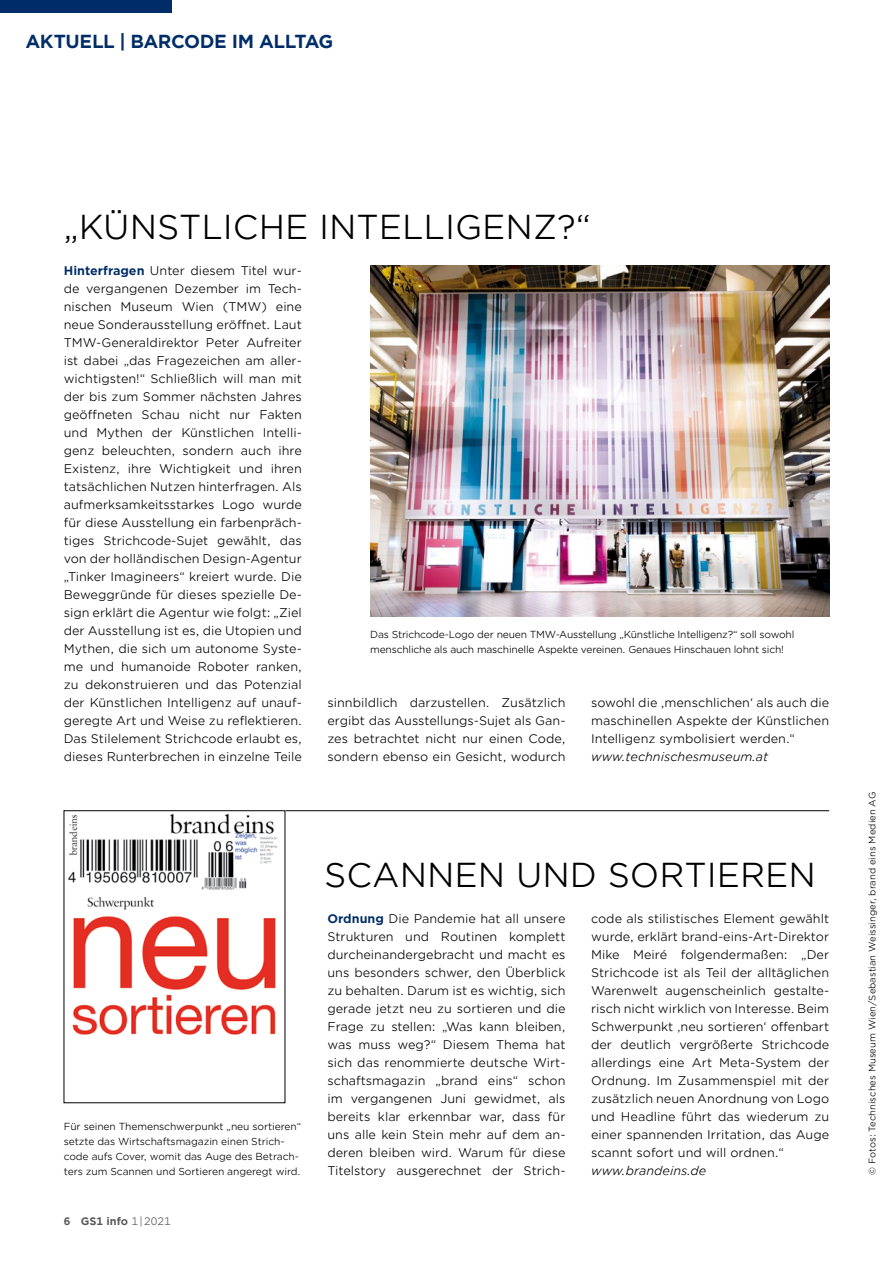
<style>
.page{position:relative;width:893px;height:1263px;background:#fff}
.page>*{position:absolute;margin:0;border:0;box-sizing:border-box;transform-origin:0 0}
.Titel_Klein{font:33px "Gotham Office";color:#000}
.t1{font:700 18px "Gotham Office";letter-spacing:-.025em;color:#002d68}
.LAUF{font:12px/18px "Gotham Office";color:#000;text-align:justify}
.LAUF-2{font:italic 12px "Gotham Office";color:#000}
.t2{font:700 10.5px "Gotham Office";color:#58585a}
.BU{font:9.75px/15px "Gotham Office";letter-spacing:-.02em;color:#000}
.t3{font:9px "Gotham Office";color:#000}
.s1{font-weight:700;color:#002d68}
.s2{font-weight:400}
</style>
<div class="page">
<div style="left:0;top:0;width:171px;height:13px;background:#002d68"></div>
<hr style="left:64px;top:810px;width:765px;height:1px;background:#000">
<img style="left:68px;top:813px;width:209px;height:222px">
<img style="left:370px;top:265px;width:459px;height:352px">
<p class="t1" style="left:26px;top:29px;width:309px">AKTUELL | BARCODE IM ALLTAG</p>
<p class="Titel_Klein" style="left:64px;top:205px;width:529px">„KÜNSTLICHE INTELLIGENZ?“</p>
<p class="LAUF" style="left:64px;top:261px;width:240px"><span class="s1">Hinterfragen</span> Unter diesem Titel wur&shy;de vergangenen Dezember im Tech&shy;nischen Museum Wien (TMW) eine neue Sonderausstellung eröffnet. Laut TMW-Generaldirektor Peter Aufreiter ist dabei „das Fragezeichen am aller&shy;wichtigsten!“ Schließlich will man mit der bis zum Sommer nächsten Jahres geöffneten Schau nicht nur Fakten und Mythen der Künstlichen Intelli&shy;genz beleuchten, sondern auch ihre Existenz, ihre Wichtigkeit und ihren tatsächlichen Nutzen hinterfragen. Als aufmerksamkeitsstarkes Logo wurde für diese Ausstellung ein farbenpräch&shy;tiges Strichcode-Sujet gewählt, das von der holländischen Design-Agentur „Tinker Imagineers“ kreiert wurde. Die Beweggründe für dieses spezielle De&shy;sign erklärt die Agentur wie folgt: „Ziel der Ausstellung ist es, die Utopien und Mythen, die sich um autonome Syste&shy;me und humanoide Roboter ranken, zu dekonstruieren und das Potenzial der Künstlichen Intelligenz auf unauf&shy;geregte Art und Weise zu reflektieren.<br>Das Stilelement Strichcode erlaubt es, dieses Runterbrechen in einzelne Teile</p>
<p class="BU" style="left:370px;top:626px;width:426px">Das Strichcode-Logo der neuen TMW-Ausstellung „Künstliche Intelligenz?“ soll sowohl menschliche als auch maschinelle Aspekte vereinen. Genaues Hinschauen lohnt sich!</p>
<p class="LAUF" style="left:327px;top:693px;width:240px">sinnbildlich darzustellen. Zusätzlich ergibt das Ausstellungs-Sujet als Gan&shy;zes betrachtet nicht nur einen Code, sondern ebenso ein Gesicht, wodurch</p>
<p class="LAUF" style="left:591px;top:693px;width:240px">sowohl die ,menschlichen‘ als auch die maschinellen Aspekte der Künstlichen Intelligenz symbolisiert werden.“</p>
<p class="LAUF-2" style="left:591px;top:748px;width:179px">www.technischesmuseum.at</p>
<p class="BU" style="left:64px;top:1118px;width:239px">Für seinen Themenschwerpunkt „neu sortieren“ setzte das Wirtschaftsmagazin einen Strich&shy;code aufs Cover, womit das Auge des Betrach&shy;ters zum Scannen und Sortieren angeregt wird.</p>
<p class="t2" style="left:64px;top:1213px;width:108px">6 GS1 info <span class="s2">1|2021</span></p>
<p class="Titel_Klein" style="left:324px;top:853px;width:493px">SCANNEN UND SORTIEREN</p>
<p class="LAUF" style="left:327px;top:909px;width:240px"><span class="s1">Ordnung</span> Die Pandemie hat all unsere Strukturen und Routinen komplett durcheinandergebracht und macht es uns besonders schwer, den Überblick zu behalten. Darum ist es wichtig, sich gerade jetzt neu zu sortieren und die Frage zu stellen: „Was kann bleiben, was muss weg?“ Diesem Thema hat sich das renommierte deutsche Wirt&shy;schaftsmagazin „brand eins“ schon im vergangenen Juni gewidmet, als bereits klar erkennbar war, dass für uns alle kein Stein mehr auf dem an&shy;deren bleiben wird. Warum für diese Titelstory ausgerechnet der Strich-</p>
<p class="LAUF" style="left:591px;top:909px;width:240px">code als stilistisches Element gewählt wurde, erklärt brand-eins-Art-Direktor Mike Meiré folgendermaßen: „Der Strichcode ist als Teil der alltäglichen Warenwelt augenscheinlich gestalte&shy;risch nicht wirklich von Interesse. Beim Schwerpunkt ‚neu sortieren‘ offenbart der deutlich vergrößerte Strichcode allerdings eine Art Meta-System der Ordnung. Im Zusammenspiel mit der zusätzlich neuen Anordnung von Logo und Headline führt das wiederum zu einer spannenden Irritation, das Auge scannt sofort und will ordnen.“</p>
<p class="LAUF-2" style="left:591px;top:1162px;width:117px">www.brandeins.de</p>
<p class="t3" style="left:866px;top:1175px;width:384px;rotate:-90deg">© Fotos: Technisches Museum Wien/Sebastian Weissinger, brand eins Medien AG</p>
</div>
